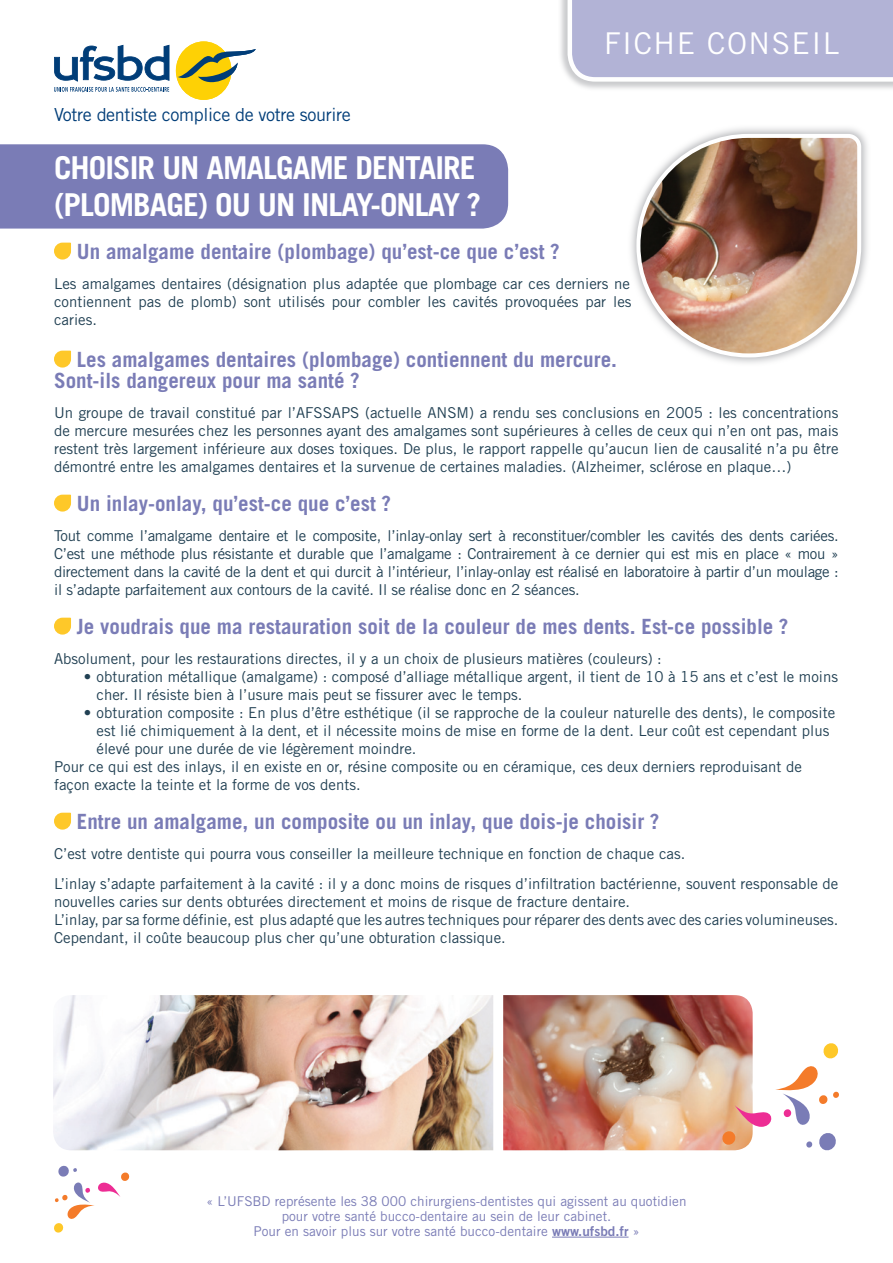
<style>
.page{position:relative;width:893px;height:1263px;background:#fff}
.page>*{position:absolute;margin:0;border:0;box-sizing:border-box;transform-origin:0 0}
.t1{font:700 31.5px "Trade Gothic LT Std";letter-spacing:-.03em;color:#fff}
.t2{font:30px "Trade Gothic LT Std";letter-spacing:.05em;color:#fff}
.t3{font:700 21px "Trade Gothic LT Std";color:#7a7cb6}
.t4{font:18px "Trade Gothic LT Std";letter-spacing:-.02em;color:#003d78}
.t5{font:15px/18px "Trade Gothic LT Std";color:#214053}
.t6{font:13.5px "Trade Gothic LT Std";color:#7a7cb6}
.s1{font-family:"Trade Gothic LT Std Bd 2"}
</style>
<div class="page">
<div style="left:0;top:144px;width:508px;height:85px;background:#7a7cb6"></div>
<div style="left:558px;top:0;width:335px;height:92px;background:#babbbe;opacity:.75"></div>
<svg style="left:568px;top:0;width:325px;height:82px;background:#b7b8d8"></svg>
<div style="left:176px;top:41px;width:55px;height:59px;background:#fed105;border-radius:50%"></div>
<svg style="left:178px;top:48px;width:78px;height:41px"></svg>
<svg style="left:54px;top:45px;width:115px;height:47px"></svg>
<svg style="left:54px;top:243px;width:17px;height:17px"></svg>
<svg style="left:54px;top:351px;width:17px;height:17px"></svg>
<svg style="left:54px;top:495px;width:17px;height:17px"></svg>
<svg style="left:54px;top:618px;width:17px;height:17px"></svg>
<svg style="left:54px;top:813px;width:17px;height:17px"></svg>
<svg style="left:631px;top:128px;width:237px;height:236px"></svg>
<img style="left:634px;top:132px;width:229px;height:227px">
<img style="left:53px;top:995px;width:440px;height:155px">
<img style="left:503px;top:995px;width:250px;height:155px">
<svg style="left:721px;top:1042px;width:118px;height:109px"></svg>
<hr style="left:552px;top:1237px;width:76px;height:1px;background:#7a7cb6">
<svg style="left:54px;top:1165px;width:76px;height:68px"></svg>
<p class="t4" style="left:54px;top:104px;width:298px">Votre dentiste complice de votre sourire</p>
<p class="t1" style="left:54px;top:148px;width:423px">CHOISIR UN AMALGAME DENTAIRE</p>
<p class="t1" style="left:54px;top:186px;width:429px">(PLOMBAGE) OU UN INLAY-ONLAY ?</p>
<p class="t2" style="left:604px;top:26px;width:237px">FICHE CONSEIL</p>
<p class="t3" style="left:77px;top:239px;width:484px">Un amalgame dentaire (plombage) qu’est-ce que c’est ?</p>
<p class="t5" style="left:54px;top:274px;width:579px;text-align:justify">Les amalgames dentaires (désignation plus adaptée que plombage car ces derniers ne contiennent pas de plomb) sont utilisés pour combler les cavités provoquées par les caries.</p>
<p class="t3" style="left:77px;top:347px;width:542px">Les amalgames dentaires (plombage) contiennent du mercure.</p>
<p class="t3" style="left:54px;top:368px;width:307px">Sont-ils dangereux pour ma santé ?</p>
<p class="t5" style="left:54px;top:403px;width:786px;text-align:justify">Un groupe de travail constitué par l’AFSSAPS (actuelle ANSM) a rendu ses conclusions en 2005 : les concentrations de mercure mesurées chez les personnes ayant des amalgames sont supérieures à celles de ceux qui n’en ont pas, mais restent très largement inférieure aux doses toxiques. De plus, le rapport rappelle qu’aucun lien de causalité n’a pu être démontré entre les amalgames dentaires et la survenue de certaines maladies. (Alzheimer, sclérose en plaque…)</p>
<p class="t3" style="left:77px;top:491px;width:316px">Un inlay-onlay, qu’est-ce que c’est ?</p>
<p class="t5" style="left:54px;top:526px;width:786px;text-align:justify">Tout comme l’amalgame dentaire et le composite, l’inlay-onlay sert à reconstituer/combler les cavités des dents cariées.<br>C’est une méthode plus résistante et durable que l’amalgame : Contrairement à ce dernier qui est mis en place « mou » directement dans la cavité de la dent et qui durcit à l’intérieur, l’inlay-onlay est réalisé en laboratoire à partir d’un moulage : il s’adapte parfaitement aux contours de la cavité. Il se réalise donc en 2 séances.</p>
<p class="t3" style="left:77px;top:614px;width:713px">Je voudrais que ma restauration soit de la couleur de mes dents. Est-ce possible ?</p>
<p class="t5" style="left:54px;top:649px;width:609px">Absolument, pour les restaurations directes, il y a un choix de plusieurs matières (couleurs) :</p>
<p class="t5" style="left:97px;top:667px;width:743px;text-indent:-13px">• obturation métallique (amalgame) : composé d’alliage métallique argent, il tient de 10 à 15 ans et c’est le moins cher. Il résiste bien à l’usure mais peut se fissurer avec le temps.</p>
<p class="t5" style="left:97px;top:703px;width:740px;text-indent:-13px">• obturation composite : En plus d’être esthétique (il se rapproche de la couleur naturelle des dents), le composite est lié chimiquement à la dent, et il nécessite moins de mise en forme de la dent. Leur coût est cependant plus élevé pour une durée de vie légèrement moindre.</p>
<p class="t5" style="left:54px;top:757px;width:749px">Pour ce qui est des inlays, il en existe en or, résine composite ou en céramique, ces deux derniers reproduisant de façon exacte la teinte et la forme de vos dents.</p>
<p class="t3" style="left:77px;top:809px;width:584px">Entre un amalgame, un composite ou un inlay, que dois-je choisir ?</p>
<p class="t5" style="left:54px;top:844px;width:633px">C’est votre dentiste qui pourra vous conseiller la meilleure technique en fonction de chaque cas.</p>
<p class="t5" style="left:54px;top:874px;width:786px">L’inlay s’adapte parfaitement à la cavité : il y a donc moins de risques d’infiltration bactérienne, souvent responsable de nouvelles caries sur dents obturées directement et moins de risque de fracture dentaire.</p>
<p class="t5" style="left:54px;top:910px;width:786px">L’inlay, par sa forme définie, est plus adapté que les autres techniques pour réparer des dents avec des caries volumineuses.<br>Cependant, il coûte beaucoup plus cher qu’une obturation classique.</p>
<p class="t6" style="left:206px;top:1193px;width:481px">« L’UFSBD représente les 38 000 chirurgiens-dentistes qui agissent au quotidien</p>
<p class="t6" style="left:282px;top:1208px;width:331px">pour votre santé bucco-dentaire au sein de leur cabinet.</p>
<p class="t6" style="left:254px;top:1223px;width:387px">Pour en savoir plus sur votre santé bucco-dentaire <span class="s1">www.ufsbd.fr</span> »</p>
</div>
